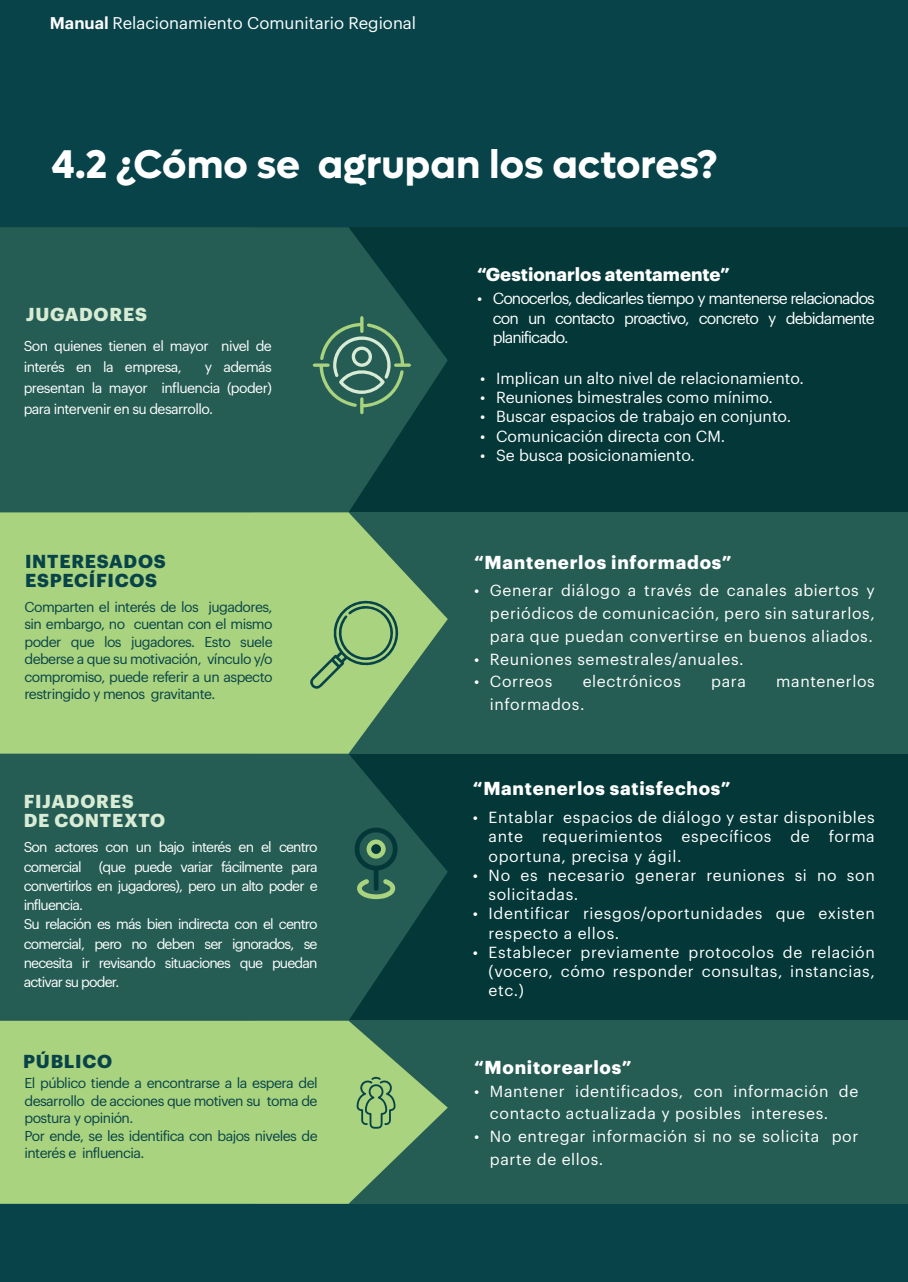
<style>
.page{position:relative;width:908px;height:1282px;background:#fff}
.page>*{position:absolute;margin:0;border:0;box-sizing:border-box;transform-origin:0 0}
.t1{font:700 40.25px "Lufga";color:#fff}
.t2{font:700 18.38px "Graphik";letter-spacing:.04em;color:#fff}
.t3{font:700 18.38px "Graphik";letter-spacing:.04em;color:#084349}
.t4{font:700 18.38px/19.2px "Graphik";letter-spacing:.04em;color:#d8ebd5}
.t5{font:700 18.38px "Graphik";color:#fff}
.t6{font:16.62px "Graphik";color:#fff}
.t7{font:15.75px/19.2px "Graphik";letter-spacing:.04em;color:#fff;text-align:justify}
.t8{font:15.75px "Graphik";color:#fff}
.t9{font:14px/17.5px "Graphik";letter-spacing:-.04em;color:#084349;text-align:justify}
.t10{font:14px/19.2px "Graphik";letter-spacing:-.06em;color:#fff;text-align:justify}
.t11{font:14px/21px "Graphik";letter-spacing:-.04em;color:#fff}
.s1{font-weight:600}
</style>
<div class="page">
<div style="left:0;top:0;width:907px;height:1282px;background:#084349"></div>
<div style="left:254px;top:754px;width:653px;height:267px;background:#033738"></div>
<svg style="left:0;top:754px;width:447px;height:267px;background:#215951"></svg>
<div style="left:254px;top:227px;width:653px;height:285px;background:#033738"></div>
<svg style="left:0;top:227px;width:447px;height:285px;background:#215850"></svg>
<svg style="left:312px;top:316px;width:99px;height:98px;background:#417563"></svg>
<div style="left:254px;top:512px;width:653px;height:242px;background:#255d54"></div>
<svg style="left:0;top:512px;width:447px;height:242px;background:#99c478"></svg>
<svg style="left:310px;top:598px;width:91px;height:91px;background:#91bd76"></svg>
<div style="left:254px;top:1021px;width:653px;height:183px;background:#255d54"></div>
<svg style="left:0;top:1021px;width:447px;height:183px;background:#9ac579"></svg>
<svg style="left:356px;top:1077px;width:39px;height:52px;background:#84b271"></svg>
<svg style="left:353px;top:825px;width:46px;height:74px"></svg>
<div style="left:371px;top:844px;width:9px;height:10px;background:#033738;border-radius:50%"></div>
<p class="t6" style="left:50px;top:14px;width:367px"><span class="s1">Manual</span> Relacionamiento Comunitario Regional</p>
<h1 class="t1" style="left:51px;top:142px;width:667px">4.2 ¿Cómo se agrupan los actores?</h1>
<p class="t4" style="left:26px;top:304px;width:122px">JUGADORES</p>
<p class="t11" style="left:24px;top:335px;width:249px">Son quienes tienen el mayor nivel de interés en la empresa,</p>
<p class="t10" style="left:24px;top:356px;width:250px;line-height:21px;text-indent:181px">y además presentan la mayor influencia (poder) para intervenir en su desarrollo.</p>
<p class="t5" style="left:477px;top:264px;width:254px">“Gestionarlos atentamente”</p>
<p class="t7" style="left:492px;top:289px;width:383px;text-indent:-16px">• Conocerlos, dedicarles tiempo y mantenerse relacionados con un contacto proactivo, concreto y debidamente planificado.</p>
<p class="t8" style="left:480px;top:370px;width:325px">• Implican un alto nivel de relacionamiento.</p>
<p class="t8" style="left:480px;top:389px;width:294px">• Reuniones bimestrales como mínimo.</p>
<p class="t8" style="left:480px;top:408px;width:312px">• Buscar espacios de trabajo en conjunto.</p>
<p class="t8" style="left:480px;top:427px;width:246px">• Comunicación directa con CM.</p>
<p class="t8" style="left:480px;top:447px;width:216px">• Se busca posicionamiento.</p>
<p class="t3" style="left:25px;top:551px;width:142px">INTERESADOS</p>
<p class="t2" style="left:474px;top:552px;width:259px">“Mantenerlos informados”</p>
<p class="t3" style="left:25px;top:570px;width:133px">ESPECÍFICOS</p>
<p class="t7" style="left:489px;top:579px;width:386px;line-height:22.8px;text-indent:-16px">• Generar diálogo a través de canales abiertos y periódicos de comunicación, pero sin saturarlos, para que puedan convertirse en buenos aliados.</p>
<p class="t7" style="left:474px;top:649px;width:271px">• Reuniones semestrales/anuales.</p>
<p class="t7" style="left:474px;top:672px;width:80px">• Correos</p>
<p class="t7" style="left:582px;top:672px;width:100px">electrónicos</p>
<p class="t7" style="left:711px;top:672px;width:36px">para</p>
<p class="t7" style="left:775px;top:672px;width:100px">mantenerlos</p>
<p class="t7" style="left:489px;top:695px;width:96px">informados.</p>
<p class="t9" style="left:24px;top:598px;width:249px">Comparten el interés de los jugadores, sin embargo, no cuentan con el mismo poder que los jugadores. Esto suele deberse a que su motivación, vínculo y/o compromiso, puede referir a un aspecto restringido y menos gravitante.</p>
<p class="t4" style="left:24px;top:792px;width:143px">FIJADORES<br>DE CONTEXTO</p>
<p class="t10" style="left:24px;top:838px;width:295px;text-align:left">Son actores con un bajo interés en el centro comercial (que puede variar fácilmente para convertirlos en jugadores), pero un alto poder e influencia.<br>Su relación es más bien indirecta con el centro comercial, pero no deben ser ignorados, se necesita ir revisando situaciones que puedan activar su poder.</p>
<p class="t3" style="left:23px;top:1051px;width:90px">PÚBLICO</p>
<p class="t9" style="left:24px;top:1075px;width:294px;text-align:left">El público tiende a encontrarse a la espera del desarrollo de acciones que motiven su toma de postura y opinión.<br>Por ende, se les identifica con bajos niveles de interés e influencia.</p>
<p class="t2" style="left:472px;top:778px;width:259px">“Mantenerlos satisfechos”</p>
<p class="t7" style="left:488px;top:808px;width:387px;text-indent:-16px">• Entablar espacios de diálogo y estar disponibles ante requerimientos específicos de forma oportuna, precisa y ágil.</p>
<p class="t7" style="left:488px;top:866px;width:387px;text-indent:-16px">• No es necesario generar reuniones si no son solicitadas.</p>
<p class="t7" style="left:488px;top:904px;width:387px;text-indent:-16px">• Identificar riesgos/oportunidades que existen respecto a ellos.</p>
<p class="t7" style="left:488px;top:943px;width:387px;text-indent:-16px">• Establecer previamente protocolos de relación (vocero, cómo responder consultas, instancias, etc.)</p>
<p class="t2" style="left:474px;top:1057px;width:159px">“Monitorearlos”</p>
<p class="t7" style="left:489px;top:1080px;width:370px;line-height:22.8px;text-indent:-16px">• Mantener identificados, con información de contacto actualizada y posibles intereses.</p>
<p class="t7" style="left:489px;top:1125px;width:370px;line-height:22.8px;text-indent:-16px">• No entregar información si no se solicita por parte de ellos.</p>
</div>
